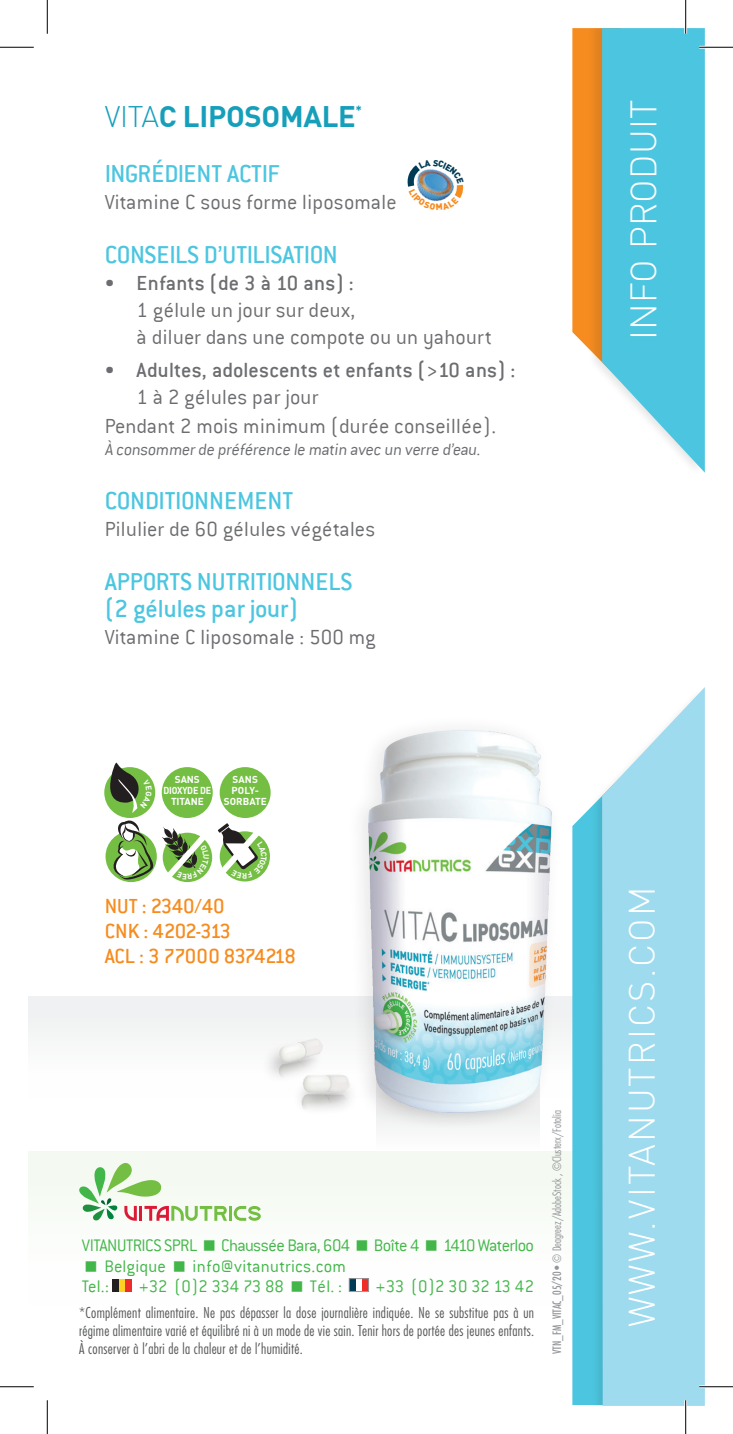
<style>
.page{position:relative;width:733px;height:1434px;background:#fff}
.page>*{position:absolute;margin:0;border:0;box-sizing:border-box;transform-origin:0 0}
.t1{font:300 36px "DIN Offc";letter-spacing:.06em;color:#fff}
.t2{font:300 36px "DIN Offc";letter-spacing:.01em;color:#fff}
.t3{font:700 29.25px "DIN Offc";letter-spacing:-.01em;color:#169fbb}
.t4{font:500 27px/27px "Conduit ITC";letter-spacing:-.01em;color:#4cc6e0}
.t5{font:300 22.5px/27px "Conduit ITC";letter-spacing:.01em;color:#6c6d70}
.t6{font:500 22.5px/24.8px "Conduit ITC";letter-spacing:-.015em;color:#f68c1f}
.t7{font:500 22.5px "Conduit ITC";letter-spacing:.005em;color:#6c6d70}
.t8{font:300 18.45px "Conduit ITC";letter-spacing:-.02em;color:#42b649}
.t9{font:300 18.45px "Conduit ITC";letter-spacing:.015em;color:#42b649}
.t10{font:300 18.45px "Conduit ITC";letter-spacing:-.045em;color:#42b649}
.t11{font:300 18.45px "Conduit ITC";letter-spacing:.01em;color:#42b649}
.t12{font:300 18px "Conduit ITC";color:#6c6d70}
.t13{font:300 condensed 14.62px/18px "Futura";letter-spacing:.02em;color:#57585a;text-align:justify}
.t14{font:700 13.05px "DIN Offc";color:#169fbb}
.t15{font:300 condensed 11.25px "Futura";color:#939598}
.t16{font:700 9.9px/11px "DIN Offc";letter-spacing:-.01em;color:#fff;text-align:center}
.t17{font:700 9.9px/11px "DIN Offc";letter-spacing:.01em;color:#fff;text-align:center}
.s1{font-weight:300}
.s2{font-weight:500}
.s3{font-weight:400}
</style>
<div class="page">
<div style="left:28px;top:996px;width:676px;height:102px;background:#f0f1f2"></div>
<div style="left:28px;top:1151px;width:676px;height:153px;background:#fbfdfa"></div>
<hr style="left:229px;top:1206px;width:3px;height:15px;background:#74bf43">
<svg style="left:234px;top:1206px;width:27px;height:15px"></svg>
<svg style="left:79px;top:1162px;width:148px;height:59px"></svg>
<div style="left:113px;top:1279px;width:19px;height:13px;background:#231f20"></div>
<div style="left:119px;top:1279px;width:7px;height:13px;background:#fed021"></div>
<div style="left:126px;top:1279px;width:6px;height:13px;background:#ee2d28"></div>
<div style="left:349px;top:1278px;width:19px;height:13px;background:#ee2d28"></div>
<svg style="left:355px;top:1280px;width:7px;height:10px"></svg>
<div style="left:349px;top:1278px;width:6px;height:13px;background:#003b55"></div>
<div style="left:349px;top:1278px;width:19px;height:14px;border:1px solid #939598"></div>
<svg style="left:572px;top:28px;width:15px;height:319px;background:#f69129"></svg>
<svg style="left:572px;top:809px;width:17px;height:596px;background:#52c8e1"></svg>
<div style="left:587px;top:28px;width:117px;height:449px;background:#231f20;opacity:.11"></div>
<svg style="left:602px;top:28px;width:102px;height:445px;background:#62cce3"></svg>
<div style="left:589px;top:686px;width:115px;height:720px;background:#231f20;opacity:.11"></div>
<svg style="left:602px;top:687px;width:102px;height:719px;background:#a4ddee"></svg>
<div style="left:376px;top:1045px;width:164px;height:161px;background:#f5faf2"></div>
<div style="left:355px;top:1050px;width:191px;height:82px;background:#f6f6f7"></div>
<div style="left:346px;top:713px;width:217px;height:417px;background:#231f20;opacity:.11"></div>
<img style="left:363px;top:723px;width:193px;height:397px">
<svg style="left:220px;top:831px;width:50px;height:50px"></svg>
<svg style="left:104px;top:767px;width:51px;height:51px"></svg>
<div style="left:219px;top:767px;width:51px;height:51px;background:#74bf43;border-radius:50%"></div>
<div style="left:162px;top:767px;width:51px;height:51px;background:#74bf43;border-radius:50%"></div>
<svg style="left:105px;top:831px;width:52px;height:51px"></svg>
<img style="left:274px;top:1084px;width:16px;height:3px">
<img style="left:346px;top:1116px;width:4px;height:4px">
<div style="left:261px;top:1038px;width:62px;height:46px;background:#231f20;opacity:.35"></div>
<img style="left:280px;top:1039px;width:42px;height:25px">
<div style="left:290px;top:1075px;width:68px;height:41px;background:#231f20;opacity:.33"></div>
<img style="left:300px;top:1066px;width:52px;height:38px">
<hr style="left:699px;top:46px;width:33px;height:3px;background:#fff">
<hr style="left:699px;top:1385px;width:33px;height:3px;background:#fff">
<hr style="left:684px;top:0;width:2px;height:34px;background:#fff">
<hr style="left:684px;top:1400px;width:2px;height:34px;background:#fff">
<hr style="left:0;top:47px;width:34px;height:1px;background:#000">
<hr style="left:699px;top:47px;width:33px;height:1px;background:#000">
<hr style="left:0;top:1386px;width:34px;height:1px;background:#000">
<hr style="left:699px;top:1386px;width:33px;height:1px;background:#000">
<hr style="left:47px;top:0;width:1px;height:34px;background:#000">
<hr style="left:47px;top:1400px;width:1px;height:34px;background:#000">
<hr style="left:685px;top:0;width:1px;height:34px;background:#000">
<hr style="left:685px;top:1400px;width:1px;height:34px;background:#000">
<svg style="left:162px;top:823px;width:105px;height:60px"></svg>
<svg style="left:108px;top:762px;width:46px;height:119px"></svg>
<svg style="left:407px;top:165px;width:57px;height:36px"></svg>
<h2 class="t3" style="left:105px;top:97px;width:252px"><span class="s1">VITA</span>C LIPOSOMALE</h2>
<p class="t14" style="left:355px;top:102px;width:8px">*</p>
<h3 class="t4" style="left:105px;top:159px;width:176px">INGRÉDIENT ACTIF</h3>
<h3 class="t5" style="left:105px;top:188px;width:293px">Vitamine C sous forme liposomale</h3>
<h3 class="t4" style="left:105px;top:240px;width:234px">CONSEILS D’UTILISATION</h3>
<h3 class="t5" style="left:137px;top:269px;width:356px;text-indent:-32px">• <span class="s2">Enfants (de 3 à 10 ans) :<br></span>1 gélule un jour sur deux,<br>à diluer dans une compote ou un yahourt</h3>
<h3 class="t7" style="left:105px;top:357px;width:412px"><span class="s1">•</span> Adultes, adolescents et enfants (&gt;10 ans) :</h3>
<h3 class="t5" style="left:137px;top:383px;width:183px">1 à 2 gélules par jour</h3>
<h3 class="t5" style="left:105px;top:412px;width:392px">Pendant 2 mois minimum (durée conseillée).</h3>
<p class="t12" style="left:105px;top:440px;width:379px">À consommer de préférence le matin avec un verre d’eau.</p>
<h3 class="t4" style="left:105px;top:487px;width:190px">CONDITIONNEMENT</h3>
<h3 class="t5" style="left:105px;top:516px;width:272px">Pilulier de 60 gélules végétales</h3>
<h3 class="t4" style="left:105px;top:568px;width:249px">APPORTS NUTRITIONNELS (2 gélules par jour)</h3>
<h3 class="t5" style="left:105px;top:624px;width:272px">Vitamine C liposomale : 500 mg</h3>
<p class="t16" style="left:163px;top:774px;width:49px">SANS<br>DIOXYDE DE<br>TITANE</p>
<p class="t17" style="left:224px;top:774px;width:45px">SANS<br>POLY-<br>SORBATE</p>
<h3 class="t6" style="left:105px;top:894px;width:192px">NUT : 2340/40<br>CNK : 4202-313<br>ACL : 3 77000 8374218</h3>
<p class="t8" style="left:82px;top:1235px;width:117px">VITANUTRICS SPRL</p>
<p class="t8" style="left:221px;top:1235px;width:131px">Chaussée Bara, 604</p>
<p class="t8" style="left:374px;top:1235px;width:47px">Boîte 4</p>
<p class="t10" style="left:443px;top:1235px;width:92px">1410 Waterloo</p>
<p class="t11" style="left:104px;top:1256px;width:63px">Belgique</p>
<p class="t9" style="left:192px;top:1256px;width:155px">info@vitanutrics.com</p>
<p class="t8" style="left:82px;top:1276px;width:29px">Tel.:</p>
<p class="t8" style="left:139px;top:1276px;width:146px">+32 (0)2 334 73 88</p>
<p class="t8" style="left:310px;top:1276px;width:34px">Tél. :</p>
<p class="t8" style="left:375px;top:1276px;width:160px">+33 (0)2 30 32 13 42</p>
<p class="t13" style="left:79px;top:1303px;width:456px">*Complément alimentaire. Ne pas dépasser la dose journalière indiquée. Ne se substitue pas à un régime alimentaire varié et équilibré ni à un mode de vie sain. Tenir hors de portée des jeunes enfants.<br>À conserver à l’abri de la chaleur et de l’humidité.</p>
<p class="t15" style="left:549px;top:1354px;width:245px;rotate:-90deg"><span class="s3">VTN_FM_VITAC_05/20 •</span> © Deagreez/AdobeStock , ©Clusterx/Fotolia</p>
<h1 class="t2" style="left:621px;top:340px;width:243px;rotate:-90deg">INFO PRODUIT</h1>
<h1 class="t1" style="left:619px;top:1327px;width:442px;rotate:-90deg">WWW.VITANUTRICS.COM</h1>
</div>
